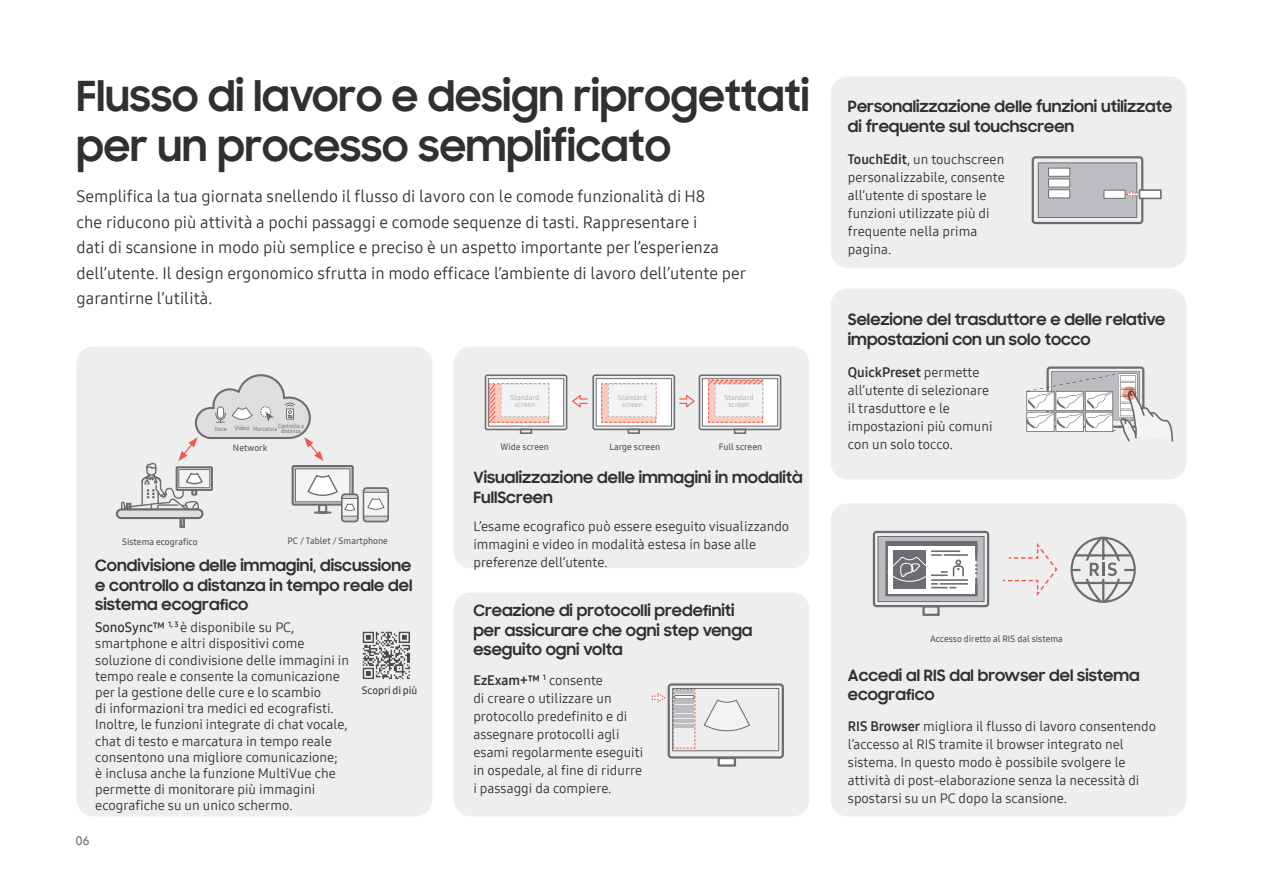
<style>
.page{position:relative;width:1263px;height:893px;background:#fff}
.page>*{position:absolute;margin:0;border:0;box-sizing:border-box;transform-origin:0 0}
.t1{font:700 42px/49.5px "Samsung Sharp Sans";color:#312f30}
.t2{font:16.5px/25.5px "Samsung One 400";color:#312f30}
.t3{font:700 15.75px/19.5px "Samsung Sharp Sans";color:#312f30}
.t4{font:13.5px/18px "Samsung One 400";color:#312f30}
.t5{font:13.5px "Samsung One 700";color:#312f30}
.t6{font:12px "Samsung One 600";color:#6c6d70}
.t7{font:10.5px "Samsung One 600";color:#3e3e3f}
.t8{font:9px "Samsung One 600";color:#57585a}
.t9{font:7.2px/7.2px "Samsung One 400";color:#a8a9ad;text-align:center}
.t10{font:6px "Samsung One 500";color:#6c6d70}
.t11{font:6px "Samsung One 500";color:#6c6d70;scale:.9 1}
.s1{font-family:"Samsung One 600"}
.s2{font-family:"Samsung One 400"}
.s3{font-family:"Samsung One 700"}
</style>
<div class="page">
<div style="left:77px;top:346px;width:355px;height:470px;background:#eeeeef;border-radius:17px"></div>
<div style="left:831px;top:77px;width:355px;height:191px;background:#eeeeef;border-radius:17px"></div>
<div style="left:831px;top:289px;width:355px;height:190px;background:#eeeeef;border-radius:17px"></div>
<div style="left:454px;top:592px;width:355px;height:224px;background:#eeeeef;border-radius:17px"></div>
<div style="left:454px;top:346px;width:355px;height:222px;background:#eeeeef;border-radius:17px"></div>
<div style="left:831px;top:503px;width:355px;height:313px;background:#eeeeef;border-radius:17px"></div>
<div style="left:1046px;top:366px;width:98px;height:62px;border:2px solid #6c6d70;border-radius:2px"></div>
<svg style="left:1026px;top:371px;width:147px;height:71px"></svg>
<svg style="left:1122px;top:386px;width:14px;height:14px"></svg>
<div style="left:1032px;top:156px;width:111px;height:68px;border:2px solid #6c6d70;border-radius:3px"></div>
<div style="left:1038px;top:163px;width:99px;height:55px;background:#bcbdc0;border:1px solid #6c6d70"></div>
<div style="left:1048px;top:168px;width:22px;height:9px;background:#fff;border:1px solid #6c6d70"></div>
<div style="left:1048px;top:179px;width:22px;height:8px;background:#fff;border:1px solid #6c6d70"></div>
<div style="left:1048px;top:189px;width:22px;height:9px;background:#fff;border:1px solid #6c6d70"></div>
<div style="left:1104px;top:190px;width:21px;height:9px;background:#fff;border:1px solid #6c6d70"></div>
<div style="left:1139px;top:189px;width:23px;height:10px;background:#fff;border:2px solid #6c6d70"></div>
<svg style="left:1126px;top:191px;width:12px;height:7px"></svg>
<div style="left:873px;top:531px;width:116px;height:76px;border:2px solid #6c6d70;border-radius:3px"></div>
<div style="left:878px;top:536px;width:106px;height:66px;background:#bcbdc0;border:1px solid #6c6d70"></div>
<div style="left:922px;top:605px;width:18px;height:11px;border:2px solid #6c6d70"></div>
<svg style="left:885px;top:541px;width:93px;height:56px;background:#bfbfc1"></svg>
<hr style="left:886px;top:542px;width:90px;height:4px;background:#6c6d70">
<svg style="left:1070px;top:536px;width:66px;height:67px"></svg>
<svg style="left:1003px;top:543px;width:55px;height:53px"></svg>
<div style="left:180px;top:515px;width:5px;height:13px;border:2px solid #6c6d70"></div>
<svg style="left:116px;top:508px;width:88px;height:11px"></svg>
<div style="left:116px;top:509px;width:87px;height:10px;border:1px solid #6c6d70;border-radius:4px"></div>
<svg style="left:120px;top:374px;width:269px;height:148px"></svg>
<div style="left:592px;top:374px;width:83px;height:56px;border:2px solid #6c6d70;border-radius:2px"></div>
<div style="left:596px;top:378px;width:76px;height:48px;background:#fff;border:1px solid #6c6d70"></div>
<div style="left:628px;top:429px;width:12px;height:5px;border:2px solid #6c6d70"></div>
<div style="left:485px;top:374px;width:82px;height:56px;border:2px solid #6c6d70;border-radius:2px"></div>
<div style="left:488px;top:378px;width:76px;height:48px;background:#fff;border:1px solid #6c6d70"></div>
<div style="left:520px;top:429px;width:12px;height:5px;border:2px solid #6c6d70"></div>
<div style="left:699px;top:374px;width:82px;height:56px;border:2px solid #6c6d70;border-radius:2px"></div>
<div style="left:702px;top:378px;width:76px;height:48px;background:#fff;border:1px solid #6c6d70"></div>
<div style="left:734px;top:429px;width:12px;height:5px;border:2px solid #6c6d70"></div>
<svg style="left:679px;top:395px;width:16px;height:13px"></svg>
<svg style="left:572px;top:395px;width:16px;height:13px"></svg>
<svg style="left:601px;top:383px;width:56px;height:40px"></svg>
<svg style="left:708px;top:379px;width:56px;height:44px"></svg>
<svg style="left:488px;top:383px;width:62px;height:40px"></svg>
<svg style="left:703px;top:699px;width:47px;height:33px"></svg>
<svg style="left:652px;top:693px;width:14px;height:10px"></svg>
<div style="left:717px;top:757px;width:19px;height:10px;background:#fff;border:2px solid #6c6d70"></div>
<div style="left:668px;top:683px;width:116px;height:76px;border:2px solid #6c6d70;border-radius:3px"></div>
<div style="left:672px;top:688px;width:107px;height:63px;border:1px solid #6c6d70"></div>
<svg style="left:673px;top:689px;width:23px;height:60px"></svg>
<img style="left:362px;top:631px;width:48px;height:48px">
<h1 class="t1" style="left:77px;top:69px;width:734px">Flusso di lavoro e design riprogettati per un processo semplificato</h1>
<p class="t2" style="left:77px;top:183px;width:671px">Semplifica la tua giornata snellendo il flusso di lavoro con le comode funzionalità di H8<br>che riducono più attività a pochi passaggi e comode sequenze di tasti. Rappresentare i<br>dati di scansione in modo più semplice e preciso è un aspetto importante per l’esperienza dell’utente. Il design ergonomico sfrutta in modo efficace l’ambiente di lavoro dell’utente per garantirne l’utilità.</p>
<p class="t10" style="left:214px;top:424px;width:14px">Voce</p>
<p class="t10" style="left:234px;top:424px;width:71px">Video MarcaturaControllo a</p>
<p class="t11" style="left:281px;top:427px;width:23px">distanza</p>
<p class="t8" style="left:233px;top:441px;width:36px">Network</p>
<p class="t8" style="left:122px;top:536px;width:77px">Sistema ecografico</p>
<p class="t8" style="left:288px;top:535px;width:102px">PC / Tablet / Smartphone</p>
<p class="t3" style="left:95px;top:555px;width:319px;text-align:justify">Condivisione delle immagini, discussione e controllo a distanza in tempo reale del sistema ecografico</p>
<p class="t4" style="left:95px;top:619px;width:255px;line-height:16.2px"><span class="s1">SonoSync™</span> <sup>1,</sup> <sup>3</sup> è disponibile su PC, smartphone e altri dispositivi come soluzione di condivisione delle immagini in tempo reale e consente la comunicazione per la gestione delle cure e lo scambio<br>di informazioni tra medici ed ecografisti.<br>Inoltre, le funzioni integrate di chat vocale, chat di testo e marcatura in tempo reale consentono una migliore comunicazione;<br>è inclusa anche la funzione MultiVue che permette di monitorare più immagini ecografiche su un unico schermo.</p>
<p class="t7" style="left:362px;top:684px;width:57px">Scopri di più</p>
<p class="t6" style="left:76px;top:833px;width:15px">06</p>
<p class="t9" style="left:510px;top:393px;width:31px">Standard screen</p>
<p class="t9" style="left:618px;top:393px;width:31px">Standard screen</p>
<p class="t9" style="left:724px;top:393px;width:31px">Standard screen</p>
<p class="t8" style="left:501px;top:441px;width:50px">Wide screen</p>
<p class="t8" style="left:609px;top:441px;width:52px">Large screen</p>
<p class="t8" style="left:719px;top:441px;width:45px">Full screen</p>
<p class="t3" style="left:473px;top:467px;width:331px">Visualizzazione delle immagini in modalità<br>FullScreen</p>
<p class="t4" style="left:473px;top:517px;width:317px">L’esame ecografico può essere eseguito visualizzando immagini e video in modalità estesa in base alle preferenze dell’utente.</p>
<p class="t3" style="left:473px;top:600px;width:281px">Creazione di protocolli predefiniti per assicurare che ogni step venga eseguito ogni volta</p>
<p class="t5" style="left:473px;top:671px;width:131px">EzExam+™ <sup>1</sup> <span class="s2">consente</span></p>
<p class="t4" style="left:473px;top:689px;width:171px">di creare o utilizzare un protocollo predefinito e di assegnare protocolli agli esami regolarmente eseguiti in ospedale, al fine di ridurre i passaggi da compiere.</p>
<p class="t3" style="left:848px;top:96px;width:326px">Personalizzazione delle funzioni utilizzate di frequente sul touchscreen</p>
<p class="t4" style="left:848px;top:150px;width:158px"><span class="s3">TouchEdit</span>, un touchscreen personalizzabile, consente all’utente di spostare le funzioni utilizzate più di frequente nella prima pagina.</p>
<p class="t3" style="left:848px;top:309px;width:319px">Selezione del trasduttore e delle relative impostazioni con un solo tocco</p>
<p class="t5" style="left:848px;top:363px;width:133px">QuickPreset <span class="s2">permette</span></p>
<p class="t4" style="left:848px;top:381px;width:146px">all’utente di selezionare il trasduttore e le impostazioni più comuni con un solo tocco.</p>
<p class="t8" style="left:930px;top:632px;width:134px">Accesso diretto al RIS dal sistema</p>
<p class="t3" style="left:848px;top:665px;width:293px">Accedi al RIS dal browser del sistema ecografico</p>
<p class="t4" style="left:848px;top:717px;width:310px"><span class="s3">RIS Browser</span> migliora il flusso di lavoro consentendo l’accesso al RIS tramite il browser integrato nel sistema. In questo modo è possibile svolgere le attività di post-elaborazione senza la necessità di spostarsi su un PC dopo la scansione.</p>
</div>
